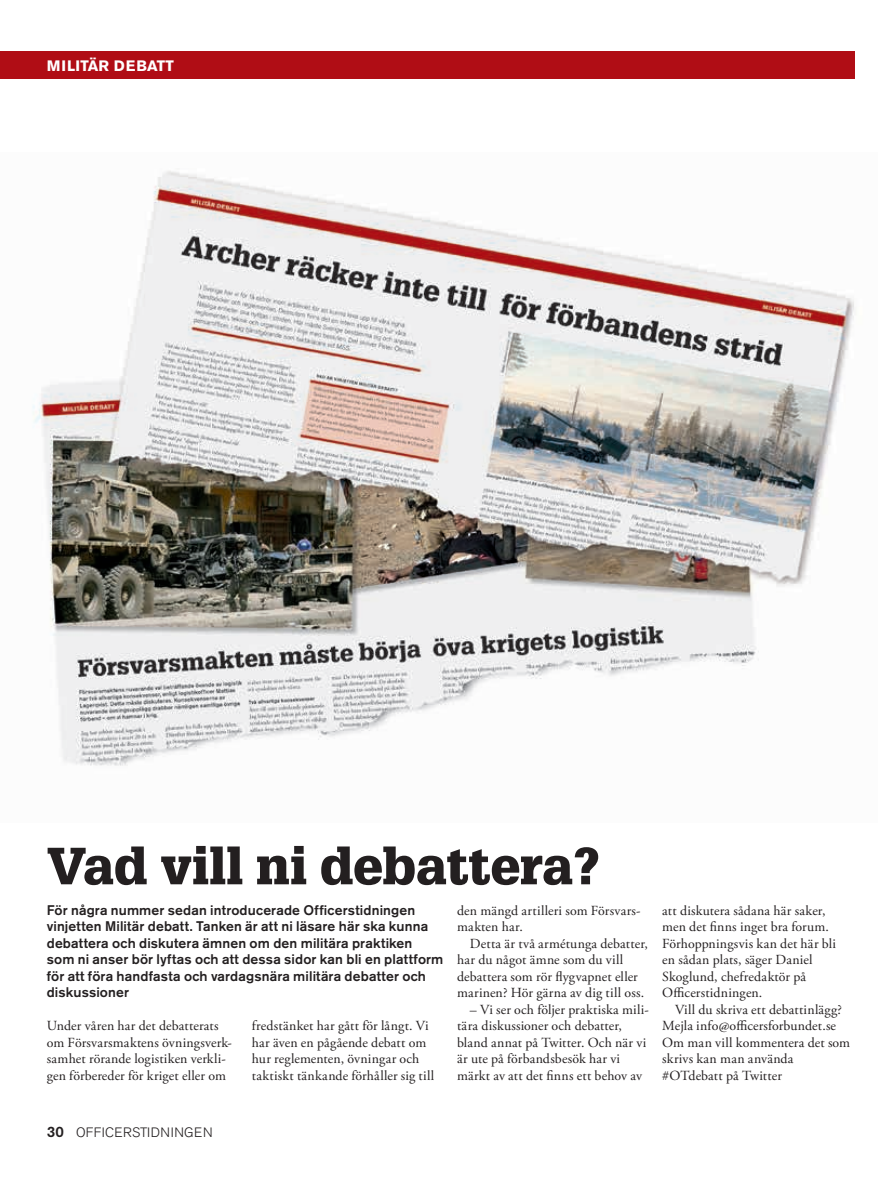
<style>
.page{position:relative;width:893px;height:1191px;background:#fff}
.page>*{position:absolute;margin:0;border:0;box-sizing:border-box;transform-origin:0 0}
.t1{font:900 51px "Glypha";color:#231f20}
.t2{font:700 15px "Akzidenz Grotesk BE";letter-spacing:.02em;color:#fff}
.t3{font:13.8px/16.5px "Adobe Garamond Pro";letter-spacing:.01em;color:#231f20}
.t4{font:500 13.8px/16.5px "Akzidenz Grotesk BE";letter-spacing:.01em;color:#231f20}
.t5{font:300 13.5px "Akzidenz Grotesk BE";letter-spacing:.02em;color:#231f20}
.s1{font-weight:500;font-size:15px}
</style>
<div class="page">
<div style="left:0;top:51px;width:855px;height:27px;background:#b00d15"></div>
<img style="left:32px;top:170px;width:822px;height:596px">
<p class="t2" style="left:47px;top:57px;width:129px">MILITÄR DEBATT</p>
<h1 class="t1" style="left:47px;top:835px;width:554px">Vad vill ni debattera?</h1>
<p class="t4" style="left:47px;top:901px;width:398px">För några nummer sedan introducerade Officerstidningen vinjetten Militär debatt. Tanken är att ni läsare här ska kunna debattera och diskutera ämnen om den militära praktiken som ni anser bör lyftas och att dessa sidor kan bli en plattform för att föra handfasta och vardagsnära militära debatter och diskussioner</p>
<p class="t3" style="left:47px;top:1018px;width:187px">Under våren har det debatterats om Försvarsmaktens övningsverk&shy;samhet rörande logistiken verkli&shy;gen förbereder för kriget eller om</p>
<p class="t3" style="left:252px;top:1018px;width:184px">fredstänket har gått för långt. Vi har även en pågående debatt om hur reglementen, övningar och taktiskt tänkande förhåller sig till</p>
<p class="t3" style="left:457px;top:902px;width:185px">den mängd artilleri som Försvars&shy;makten har.</p>
<p class="t3" style="left:457px;top:935px;width:192px;text-indent:13px">Detta är två armétunga debatter, har du något ämne som du vill debattera som rör flygvapnet eller marinen? Hör gärna av dig till oss.</p>
<p class="t3" style="left:457px;top:1001px;width:193px;text-indent:13px">– Vi ser och följer praktiska mili&shy;tära diskussioner och debatter, bland annat på Twitter. Och när vi är ute på förbandsbesök har vi märkt av att det finns ett behov av</p>
<p class="t3" style="left:662px;top:902px;width:175px">att diskutera sådana här saker, men det finns inget bra forum.<br>Förhoppningsvis kan det här bli en sådan plats, säger Daniel<br>Skoglund, chefredaktör på<br>Officerstidningen.</p>
<p class="t3" style="left:662px;top:1001px;width:189px;text-indent:13px">Vill du skriva ett debattinlägg?<br>Mejla info@officersforbundet.se<br>Om man vill kommentera det som skrivs kan man använda #OTdebatt på Twitter</p>
<p class="t5" style="left:47px;top:1124px;width:167px"><span class="s1">30</span> OFFICERSTIDNINGEN</p>
</div>
